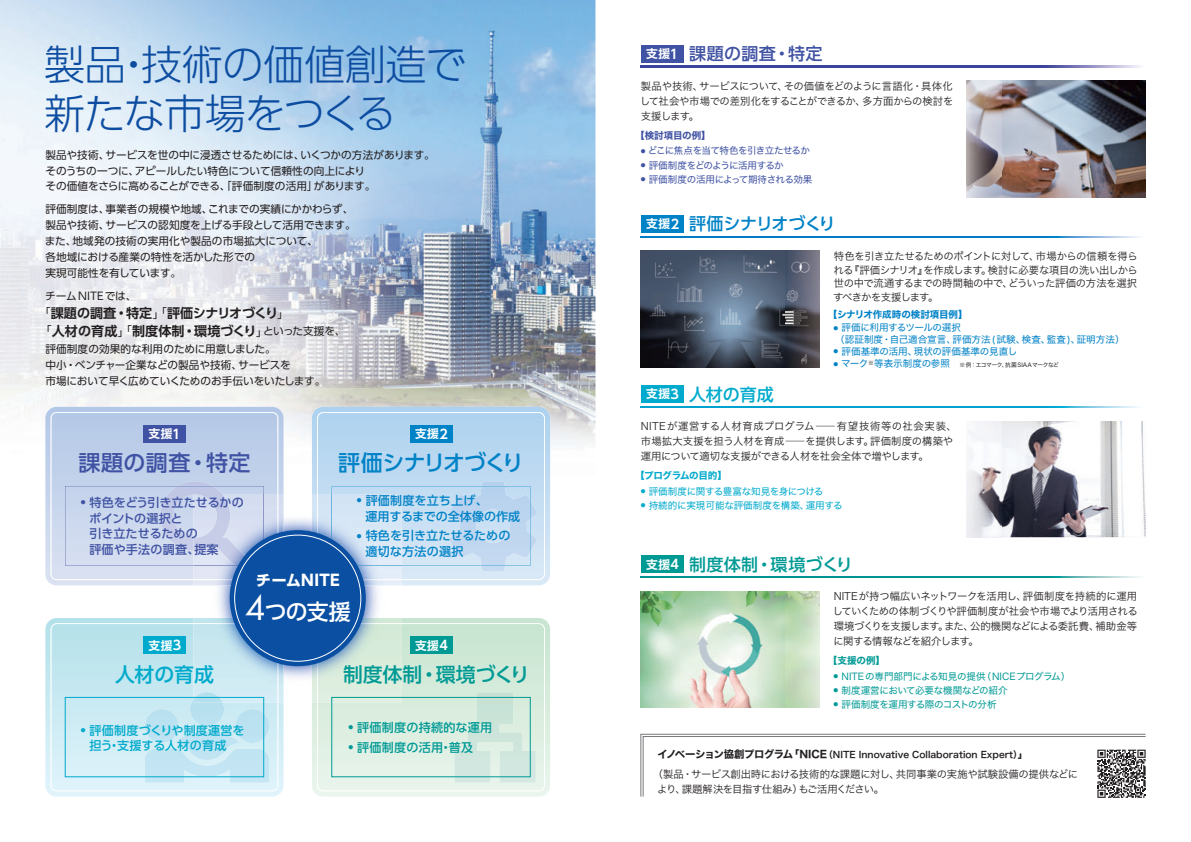
<style>
.page{position:relative;width:1191px;height:842px;background:#fff}
.page>*{position:absolute;margin:0;border:0;box-sizing:border-box;transform-origin:0 0}
.t1{font:300 41.1px/48.2px "UD Shin Go Pro";letter-spacing:-.015em;color:#0d4da1}
.t2{font:500 22px "UD Shin Go Pro";letter-spacing:-.06em;color:#0082c7}
.t3{font:500 22px "UD Shin Go Pro";letter-spacing:.02em;color:#4052a3}
.t4{font:500 21.8px "UD Shin Go Pro";color:#fff}
.t5{font:500 19.8px "UD Shin Go Pro";letter-spacing:-.005em;color:#009a95}
.t6{font:500 19.8px "UD Shin Go Pro";letter-spacing:-.005em;color:#0ac}
.t7{font:500 17px "UD Shin Go Pro";letter-spacing:.02em;color:#009a95}
.t8{font:500 17px "UD Shin Go Pro";letter-spacing:-.03em;color:#0082c7}
.t9{font:500 17px "UD Shin Go Pro";letter-spacing:.025em;color:#4052a3}
.t10{font:500 17px "UD Shin Go Pro";letter-spacing:-.005em;color:#0ac}
.t11{font:700 15.4px "UD Shin Go Pro";letter-spacing:.02em;color:#fff}
.t12{font:700 13.1px/18.1px "UD Shin Go Pro De";color:#231f20}
.t13{font:500 12px/15.6px "UD Shin Go Pro";letter-spacing:.005em;color:#0082c7}
.t14{font:500 12px/15.6px "UD Shin Go Pro";color:#4052a3}
.t15{font:500 12px/15.6px "UD Shin Go Pro";letter-spacing:.02em;color:#0ac}
.t16{font:500 12px "UD Shin Go Pro";letter-spacing:.02em;color:#009a95}
.t17{font:700 11.7px "UD Shin Go Pro De";letter-spacing:.045em;color:#fff}
.t18{font:10.6px/15.9px "UD Shin Go Pro";letter-spacing:-.005em;color:#231f20}
.t19{font:10.3px/15px "Hiragino Sans W3";letter-spacing:-.03em;color:#231f20;text-align:justify}
.t20{font:10.3px/15px "Hiragino Sans W3";letter-spacing:.005em;color:#231f20}
.t21{font:9.6px/11.1px "Hiragino Sans W4";color:#0082c7}
.t22{font:9.6px "Hiragino Sans W4";letter-spacing:-.055em;color:#4052a3}
.t23{font:9.6px "Hiragino Sans W4";letter-spacing:-.025em;color:#0ac}
.t24{font:9.6px "Hiragino Sans W4";letter-spacing:-.03em;color:#009a95}
.t25{font:9.6px "Hiragino Sans W4";color:#009a95}
.t26{font:9.6px "Hiragino Sans W7";letter-spacing:-.02em;color:#0082c7}
.t27{font:9.6px "Hiragino Sans W7";letter-spacing:-.045em;color:#0ac}
.t28{font:9.6px "Hiragino Sans W7";letter-spacing:-.01em;color:#4052a3}
.t29{font:9.6px "Hiragino Sans W7";color:#009a95}
.t30{font:9.1px "Hiragino Sans W6";color:#231f20}
.t31{font:5.7px "Hiragino Sans W4";letter-spacing:-.05em;color:#231f20}
.s1{font-family:"Hiragino Sans W3";font-weight:400}
.s2{font-family:"UD Shin Go Pro";font-weight:400;font-size:10.6px}
.s3{font-size:12.9px}
.s4{font-family:"Futura PT";font-weight:400;font-size:37.2px}
.s5{font-family:"UD Shin Go Pro De";font-weight:700;font-size:11.7px;color:#fff}
.s6{font-family:"UD Shin Go Pro De";font-weight:700;font-size:12.9px;color:#fff}
.s7{font-size:9.6px;color:#0082c7}
.s8{font-family:"Hiragino Sans W7";font-size:10.3px}
</style>
<div class="page">
<img style="left:0;top:0;width:595px;height:494px">
<svg style="left:45px;top:407px;width:238px;height:178px;background:#c7d5ec"></svg>
<svg style="left:45px;top:618px;width:238px;height:179px;background:#d4eef5"></svg>
<svg style="left:312px;top:618px;width:238px;height:179px"></svg>
<svg style="left:312px;top:407px;width:238px;height:178px;background:#c0dbf1"></svg>
<img style="left:1001px;top:421px;width:144px;height:116px">
<img style="left:967px;top:421px;width:34px;height:116px">
<img style="left:641px;top:591px;width:144px;height:116px">
<img style="left:785px;top:591px;width:35px;height:117px">
<img style="left:641px;top:251px;width:144px;height:116px">
<img style="left:785px;top:251px;width:35px;height:117px">
<img style="left:1001px;top:81px;width:144px;height:116px">
<img style="left:966px;top:81px;width:35px;height:117px">
<svg style="left:51px;top:623px;width:227px;height:168px;background:#c8e8f2"></svg>
<svg style="left:317px;top:623px;width:228px;height:168px;background:#d7ebde"></svg>
<svg style="left:317px;top:412px;width:228px;height:168px;background:#bfdaf1"></svg>
<svg style="left:51px;top:412px;width:227px;height:168px;background:#c4d2eb"></svg>
<img style="left:193px;top:518px;width:208px;height:184px">
<img style="left:283px;top:494px;width:1px;height:24px">
<img style="left:193px;top:494px;width:90px;height:91px">
<img style="left:193px;top:494px;width:85px;height:86px">
<img style="left:193px;top:618px;width:90px;height:84px">
<img style="left:193px;top:623px;width:85px;height:79px">
<img style="left:312px;top:618px;width:90px;height:84px">
<img style="left:317px;top:623px;width:85px;height:79px">
<img style="left:312px;top:494px;width:90px;height:91px">
<img style="left:317px;top:494px;width:85px;height:86px">
<img style="left:193px;top:692px;width:30px;height:10px">
<img style="left:193px;top:566px;width:45px;height:8px">
<img style="left:331px;top:494px;width:71px;height:72px">
<img style="left:193px;top:494px;width:71px;height:72px">
<div style="left:230px;top:530px;width:136px;height:136px;background:#0a4fa2;border-radius:50%"></div>
<img style="left:641px;top:236px;width:499px;height:1px">
<div style="left:641px;top:215px;width:42px;height:17px;background:#0082c7"></div>
<img style="left:641px;top:66px;width:499px;height:1px">
<div style="left:641px;top:45px;width:42px;height:17px;background:#4052a3"></div>
<div style="left:143px;top:425px;width:43px;height:17px;background:#4052a3"></div>
<div style="left:410px;top:425px;width:42px;height:17px;background:#0082c7"></div>
<img style="left:641px;top:576px;width:499px;height:2px">
<div style="left:641px;top:556px;width:42px;height:17px;background:#009a95"></div>
<img style="left:641px;top:406px;width:499px;height:1px">
<div style="left:641px;top:386px;width:42px;height:17px;background:#0ac"></div>
<div style="left:143px;top:637px;width:43px;height:17px;background:#0ac"></div>
<div style="left:65px;top:697px;width:199px;height:80px;border:1px solid #0ac"></div>
<div style="left:410px;top:637px;width:42px;height:17px;background:#009a95"></div>
<div style="left:331px;top:697px;width:199px;height:80px;border:1px solid #009a95"></div>
<svg style="left:640px;top:734px;width:506px;height:64px"></svg>
<h1 class="t1" style="left:44px;top:39px;width:424px">製品・技術の価値創造で新たな市場をつくる</h1>
<p class="t18" style="left:45px;top:146px;width:391px">製品や技術、サービスを世の中に浸透させるためには、いくつかの方法があります。そのうちの一つに、アピールしたい特色について信頼性の向上により<br>その価値をさらに高めることができる、「評価制度の活用」があります。</p>
<p class="t18" style="left:45px;top:201px;width:312px">評価制度は、事業者の規模や地域、これまでの実績にかかわらず、製品や技術、サービスの認知度を上げる手段として活用できます。また、地域発の技術の実用化や製品の市場拡大について、<br>各地域における産業の特性を活かした形での<br>実現可能性を有しています。</p>
<p class="t18" style="left:45px;top:287px;width:93px">チームNITEでは、</p>
<p class="t12" style="left:38px;top:304px;width:309px"><span class="s1">「</span>課題の調査・特定<span class="s1">」「</span>評価シナリオづくり<span class="s1">」<br>「</span>人材の育成<span class="s1">」「</span>制度体制・環境づくり<span class="s1">」</span><span class="s2">といった支援を、</span></p>
<p class="t18" style="left:45px;top:341px;width:281px">評価制度の効果的な利用のために用意しました。<br>中小・ベンチャー企業などの製品や技術、サービスを<br>市場において早く広めていくためのお手伝いをいたします。</p>
<p class="t17" style="left:148px;top:424px;width:34px">支援<span class="s3">1</span></p>
<p class="t17" style="left:415px;top:424px;width:35px">支援<span class="s3">2</span></p>
<h2 class="t3" style="left:78px;top:445px;width:174px">課題の調査・特定</h2>
<h2 class="t2" style="left:338px;top:445px;width:187px">評価シナリオづくり</h2>
<p class="t14" style="left:89px;top:494px;width:156px;text-indent:-8px"><sup>●</sup> 特色をどう引き立たせるかのポイントの選択と<br>引き立たせるための<br>評価や手法の調査、提案</p>
<p class="t13" style="left:365px;top:492px;width:156px;text-indent:-9px"><sup>●</sup> 評価制度を立ち上げ、<br>運用するまでの全体像の作成</p>
<p class="t13" style="left:365px;top:528px;width:147px;text-indent:-9px"><sup>●</sup> 特色を引き立たせるための適切な方法の選択</p>
<h3 class="t11" style="left:256px;top:567px;width:85px">チームNITE</h3>
<p class="t17" style="left:148px;top:636px;width:34px">支援<span class="s3">3</span></p>
<h3 class="t6" style="left:115px;top:658px;width:100px">人材の育成</h3>
<h3 class="t4" style="left:245px;top:594px;width:107px"><span class="s4">4</span>つの支援</h3>
<p class="t17" style="left:415px;top:636px;width:34px">支援<span class="s3">4</span></p>
<h3 class="t5" style="left:343px;top:658px;width:188px">制度体制・環境づくり</h3>
<p class="t15" style="left:89px;top:722px;width:157px;text-indent:-9px"><sup>●</sup> 評価制度づくりや制度運営を担う・支援する人材の育成</p>
<p class="t16" style="left:348px;top:718px;width:145px"><sup>●</sup> 評価制度の持続的な運用</p>
<p class="t16" style="left:348px;top:738px;width:126px"><sup>●</sup> 評価制度の活用・普及</p>
<h3 class="t9" style="left:646px;top:40px;width:178px"><span class="s5">支援</span><span class="s6">1</span> 課題の調査・特定</h3>
<p class="t19" style="left:640px;top:78px;width:315px">製品や技術、サービスについて、その価値をどのように言語化・具体化して社会や市場での差別化をすることができるか、多方面からの検討を支援します。</p>
<p class="t28" style="left:635px;top:128px;width:77px">【検討項目の例】</p>
<p class="t22" style="left:641px;top:142px;width:171px"><sup>●</sup> どこに焦点を当て特色を引き立たせるか</p>
<p class="t22" style="left:641px;top:156px;width:144px"><sup>●</sup> 評価制度をどのように活用するか</p>
<p class="t22" style="left:641px;top:171px;width:173px"><sup>●</sup> 評価制度の活用によって期待される効果</p>
<h3 class="t8" style="left:646px;top:210px;width:191px"><span class="s5">支援</span><span class="s6">2</span> 評価シナリオづくり</h3>
<h3 class="t10" style="left:646px;top:380px;width:129px"><span class="s5">支援</span><span class="s6">3</span> 人材の育成</h3>
<p class="t19" style="left:833px;top:249px;width:306px;line-height:13.6px">特色を引き立たせるためのポイントに対して、市場からの信頼を得られる『評価シナリオ』を作成します。検討に必要な項目の洗い出しから世の中で流通するまでの時間軸の中で、どういった評価の方法を選択すべきかを支援します。</p>
<p class="t26" style="left:828px;top:306px;width:141px">【シナリオ作成時の検討項目例】</p>
<p class="t21" style="left:833px;top:322px;width:292px"><sup>●</sup> 評価に利用するツールの選択<br>（認証制度・自己適合宣言、評価方法(試験、検査、監査)、証明方法）</p>
<p class="t21" style="left:833px;top:345px;width:185px"><sup>●</sup> 評価基準の活用、現状の評価基準の見直し</p>
<p class="t31" style="left:833px;top:360px;width:227px"><sup>●</sup> <span class="s7">マーク</span>※<span class="s7">等表示制度の参照　</span>※例：エコマーク、抗菌 SIAAマークなど</p>
<p class="t20" style="left:641px;top:418px;width:317px">NITEが運営する人材育成プログラム―有望技術等の社会実装、市場拡大支援を担う人材を育成―を提供します。評価制度の構築や運用について適切な支援ができる人材を社会全体で増やします。</p>
<p class="t27" style="left:635px;top:468px;width:93px">【プログラムの目的】</p>
<p class="t23" style="left:641px;top:482px;width:184px"><sup>●</sup> 評価制度に関する豊富な知見を身につける</p>
<p class="t23" style="left:641px;top:497px;width:203px"><sup>●</sup> 持続的に実現可能な評価制度を構築、運用する</p>
<h3 class="t7" style="left:646px;top:550px;width:208px"><span class="s5">支援</span><span class="s6">4</span> 制度体制・環境づくり</h3>
<p class="t19" style="left:833px;top:588px;width:306px">NITEが持つ幅広いネットワークを活用し、評価制度を持続的に運用していくための体制づくりや評価制度が社会や市場でより活用される環境づくりを支援します。また、公的機関などによる委託費、補助金等に関する情報などを紹介します。</p>
<p class="t29" style="left:828px;top:653px;width:59px">【支援の例】</p>
<p class="t25" style="left:833px;top:667px;width:238px"><sup>●</sup> NITEの専門部門による知見の提供（NICEプログラム）</p>
<p class="t24" style="left:833px;top:682px;width:175px"><sup>●</sup> 制度運営において必要な機関などの紹介</p>
<p class="t24" style="left:833px;top:696px;width:165px"><sup>●</sup> 評価制度を運用する際のコストの分析</p>
<p class="t30" style="left:657px;top:747px;width:372px"><span class="s8">イノベーション協創プログラム「NICE</span>（NITE Innovative Collaboration Expert）<span class="s8">」</span></p>
<p class="t19" style="left:657px;top:766px;width:422px;text-indent:-4px">（製品・サービス創出時における技術的な課題に対し、共同事業の実施や試験設備の提供などにより、課題解決を目指す仕組み）もご活用ください。</p>
</div>
